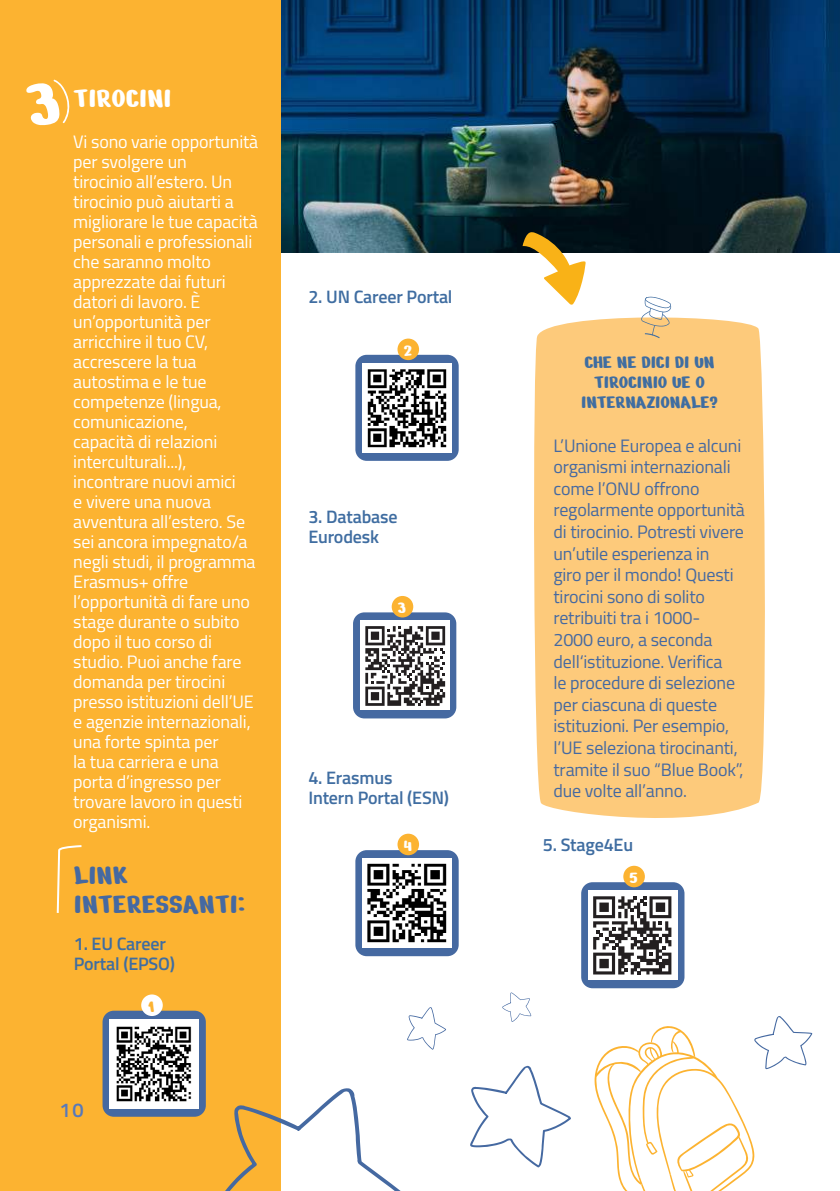
<style>
.page{position:relative;width:840px;height:1191px;background:#fff}
.page>*{position:absolute;margin:0;border:0;box-sizing:border-box;transform-origin:0 0}
.t1{font:30px/28px "Nerko One";color:#4569a1}
.t2{font:30px "Nerko One";color:#fff}
.t3{font:20px/20px "Nerko One";letter-spacing:-.01em;color:#3f6da1;text-align:center}
.t4{font:600 20px "Titillium Web";color:#5779bb}
.t5{font:18px/20px "Titillium";letter-spacing:-.01em;color:#fff}
.t6{font:18px/21.6px "Titillium";letter-spacing:-.01em;color:#4569a1}
.t7{font:600 18px/20px "Titillium Web";letter-spacing:-.01em;color:#3f6da1}
.t8{font:18px "Nerko One";color:#fff}
.t9{font:18px "Nerko One";color:#fcb331}
</style>
<div class="page">
<img style="left:280px;top:0;width:559px;height:252px">
<div style="left:0;top:0;width:280px;height:1191px;background:#fcb331"></div>
<svg style="left:26px;top:79px;width:44px;height:46px"></svg>
<div style="left:534px;top:317px;width:231px;height:501px;background:#fdca7b"></div>
<svg style="left:641px;top:297px;width:30px;height:41px"></svg>
<svg style="left:56px;top:845px;width:26px;height:68px"></svg>
<div style="left:102px;top:1010px;width:104px;height:106px;background:#4569a1;border-radius:11px"></div>
<img style="left:109px;top:1019px;width:90px;height:89px">
<div style="left:355px;top:355px;width:103px;height:106px;background:#4569a1;border-radius:11px"></div>
<img style="left:362px;top:363px;width:89px;height:89px">
<div style="left:353px;top:612px;width:103px;height:106px;background:#4569a1;border-radius:11px"></div>
<div style="left:360px;top:621px;width:89px;height:89px;background:#fff"></div>
<div style="left:355px;top:850px;width:103px;height:106px;background:#4569a1;border-radius:11px"></div>
<div style="left:581px;top:882px;width:103px;height:106px;background:#4569a1;border-radius:11px"></div>
<img style="left:362px;top:858px;width:89px;height:89px">
<div style="left:588px;top:890px;width:89px;height:89px;background:#fff"></div>
<div style="left:141px;top:994px;width:22px;height:22px;background:#fff;border-radius:50%"></div>
<div style="left:397px;top:338px;width:22px;height:22px;background:#fcb331;border-radius:50%"></div>
<div style="left:391px;top:596px;width:22px;height:21px;background:#fcb331;border-radius:50%"></div>
<div style="left:397px;top:833px;width:22px;height:22px;background:#fcb331;border-radius:50%"></div>
<div style="left:623px;top:865px;width:21px;height:22px;background:#fcb331;border-radius:50%"></div>
<svg style="left:470px;top:1065px;width:100px;height:102px"></svg>
<svg style="left:594px;top:1016px;width:217px;height:175px"></svg>
<svg style="left:522px;top:232px;width:64px;height:73px"></svg>
<svg style="left:225px;top:1087px;width:176px;height:104px"></svg>
<svg style="left:407px;top:1007px;width:39px;height:42px"></svg>
<svg style="left:502px;top:992px;width:29px;height:30px"></svg>
<svg style="left:365px;top:626px;width:80px;height:80px"></svg>
<svg style="left:593px;top:896px;width:78px;height:78px"></svg>
<h1 class="t2" style="left:73px;top:78px;width:100px">TIROCINI</h1>
<p class="t5" style="left:73px;top:131px;width:186px">Vi sono varie opportunità per svolgere un<br>tirocinio all’estero. Un tirocinio può aiutarti a migliorare le tue capacità personali e professionali che saranno molto apprezzate dai futuri datori di lavoro. È un’opportunità per arricchire il tuo CV, accrescere la tua autostima e le tue competenze (lingua, comunicazione,<br>capacità di relazioni interculturali...), incontrare nuovi amici<br>e vivere una nuova avventura all’estero. Se sei ancora impegnato/a negli studi, il programma<br>Erasmus+ offre l’opportunità di fare uno stage durante o subito dopo il tuo corso di studio. Puoi anche fare domanda per tirocini presso istituzioni dell’UE e agenzie internazionali, una forte spinta per<br>la tua carriera e una porta d’ingresso per trovare lavoro in questi organismi.</p>
<h1 class="t1" style="left:74px;top:861px;width:172px">LINK<br>INTERESSANTI:</h1>
<p class="t7" style="left:74px;top:932px;width:102px">1. EU Career<br>Portal (EPSO)</p>
<p class="t4" style="left:59px;top:1095px;width:26px">10</p>
<p class="t9" style="left:148px;top:995px;width:8px">1</p>
<p class="t7" style="left:308px;top:286px;width:145px">2. UN Career Portal</p>
<p class="t8" style="left:403px;top:339px;width:10px">2</p>
<p class="t7" style="left:308px;top:506px;width:91px">3. Database<br>Eurodesk</p>
<p class="t8" style="left:397px;top:596px;width:10px">3</p>
<p class="t7" style="left:308px;top:766px;width:142px">4. Erasmus<br>Intern Portal (ESN)</p>
<p class="t8" style="left:403px;top:834px;width:10px">4</p>
<p class="t3" style="left:580px;top:352px;width:138px">CHE NE DICI DI UN<br>TIROCINIO UE O<br>INTERNAZIONALE?</p>
<p class="t6" style="left:553px;top:433px;width:193px">L’Unione Europea e alcuni organismi internazionali come l’ONU offrono regolarmente opportunità di tirocinio. Potresti vivere un’utile esperienza in<br>giro per il mondo! Questi tirocini sono di solito retribuiti tra i 1000-<br>2000 euro, a seconda dell‘istituzione. Verifica<br>le procedure di selezione per ciascuna di queste istituzioni. Per esempio, l’UE seleziona tirocinanti, tramite il suo “Blue Book”, due volte all’anno.</p>
<p class="t7" style="left:542px;top:834px;width:92px">5. Stage4Eu</p>
<p class="t8" style="left:629px;top:866px;width:10px">5</p>
</div>
